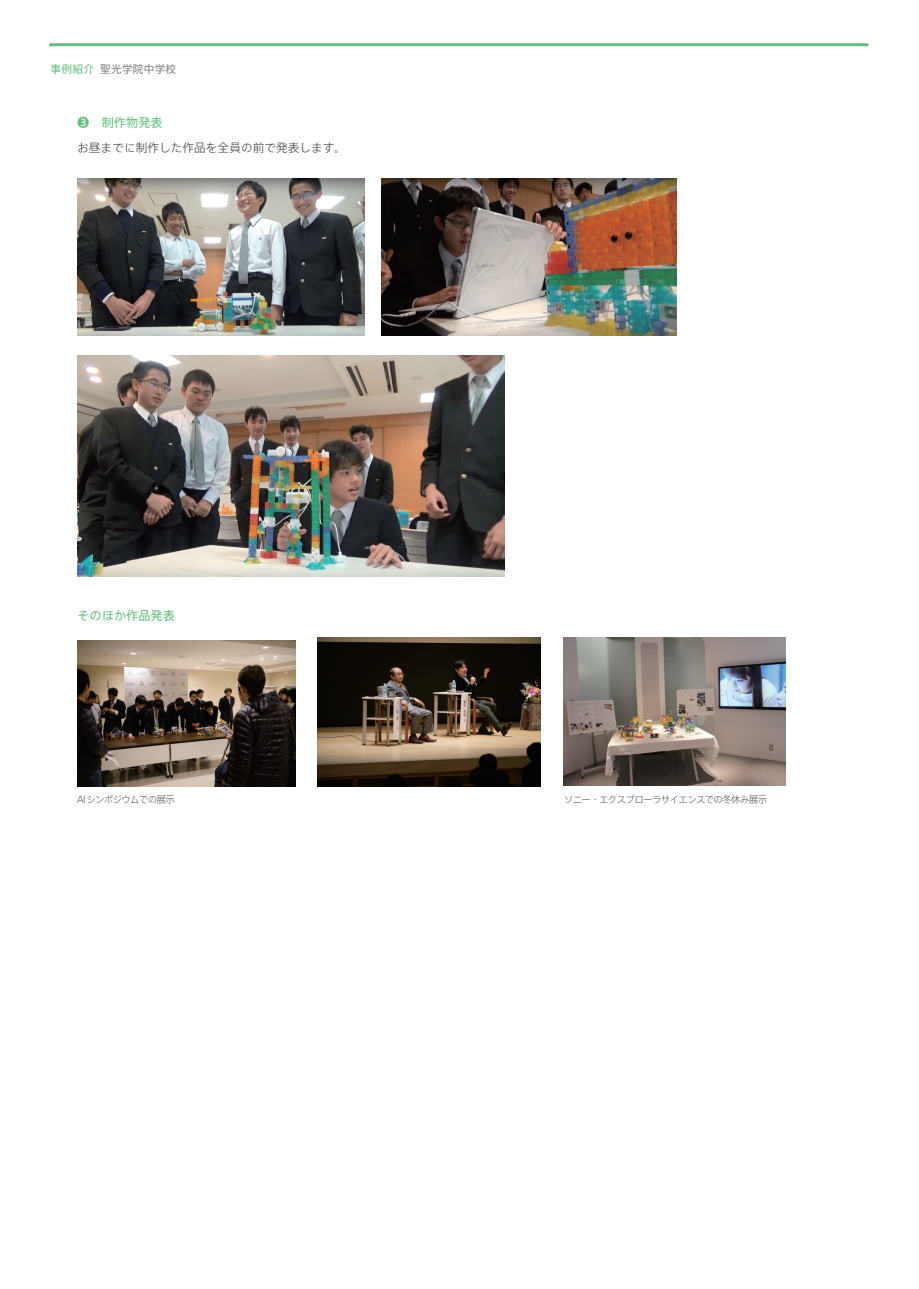
<style>
.page{position:relative;width:919px;height:1289px;background:#fff}
.page>*{position:absolute;margin:0;border:0;box-sizing:border-box;transform-origin:0 0}
.t1{font:12.15px "SST Jp Pro";color:#67c082}
.t2{font:300 11.7px "SST Jp Pro";color:#3e3e3f}
.t3{font:10.65px "SST Jp Pro";letter-spacing:.025em;color:#808285}
.t4{font:300 9.6px "SST Jp Pro";letter-spacing:-.08em;color:#58595b}
.s1{color:#67c082}
</style>
<div class="page">
<hr style="left:50px;top:43px;width:817px;height:3px;background:#67c082">
<img style="left:77px;top:178px;width:287px;height:157px">
<img style="left:382px;top:178px;width:294px;height:157px">
<img style="left:77px;top:355px;width:427px;height:221px">
<img style="left:77px;top:640px;width:219px;height:146px">
<img style="left:317px;top:637px;width:223px;height:149px">
<img style="left:564px;top:637px;width:221px;height:148px">
<p class="t3" style="left:50px;top:61px;width:127px"><span class="s1">事例紹介</span>聖光学院中学校</p>
<p class="t1" style="left:77px;top:114px;width:87px">❸　制作物発表</p>
<p class="t2" style="left:77px;top:139px;width:270px">お昼までに制作した作品を全員の前で発表します。</p>
<p class="t1" style="left:77px;top:607px;width:99px">そのほか作品発表</p>
<p class="t4" style="left:77px;top:792px;width:99px">AIシンポジウムでの展示</p>
<p class="t4" style="left:564px;top:792px;width:205px">ソニー・エクスプローラサイエンスでの冬休み展示</p>
</div>
